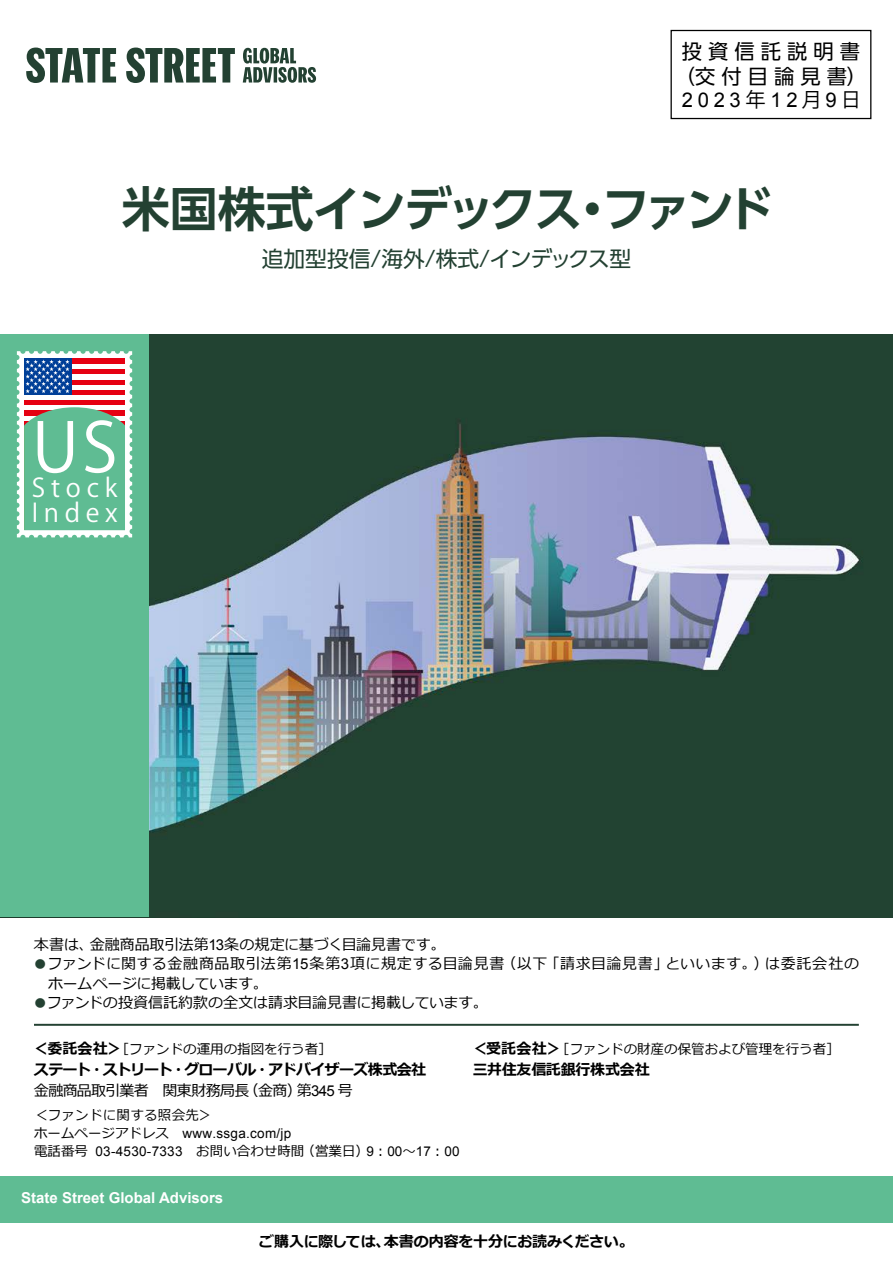
<style>
.page{position:relative;width:893px;height:1263px;background:#fff}
.page>*{position:absolute;margin:0;border:0;box-sizing:border-box;transform-origin:0 0}
.t1{font:67.5px "Koz Go Pr 6 N";color:#fff}
.t2{font:700 48px "UD Shin Go Pro De";letter-spacing:-.05em;color:#234132}
.t3{font:25.5px/25.5px "Koz Go Pr 6 N";letter-spacing:.225em;color:#fff}
.t4{font:21.75px "UD Shin Go Pro";letter-spacing:-.015em;color:#234132}
.t5{font:20.25px/25px "UD Shin Go Pro";letter-spacing:.3em;color:#000;text-align:center}
.t6{font:20.25px "Arial";letter-spacing:.23em;color:#000}
.t7{font:15px/19.5px "Meiryo";letter-spacing:.005em;color:#000}
.t8{font:700 15px/21px "Meiryo";letter-spacing:-.03em;color:#000}
.t9{font:15px "Meiryo";letter-spacing:-.015em;color:#000}
.t10{font:700 15px "Arial";color:#fff}
.t11{font:13.5px "Meiryo";color:#000}
.t12{font:13.5px "Arial";letter-spacing:.02em;color:#000}
.t13{font:13.5px "Meiryo";letter-spacing:.02em;color:#000}
.s1{font-family:"Koz Go Pr 6 N"}
.s2{font-family:"Arial"}
.s3{color:#234132}
.s4{font-weight:700;font-size:15px}
.s5{font-weight:400}
.s6{font-family:"Arial";font-weight:400}
.s7{font-family:"Meiryo"}
</style>
<div class="page">
<img style="left:149px;top:334px;width:744px;height:583px">
<div style="left:0;top:334px;width:149px;height:583px;background:#5fbc93"></div>
<svg style="left:17px;top:351px;width:115px;height:186px"></svg>
<hr style="left:34px;top:1024px;width:825px;height:2px;background:#234132">
<svg style="left:243px;top:48px;width:73px;height:35px"></svg>
<svg style="left:26px;top:48px;width:209px;height:35px"></svg>
<div style="left:670px;top:30px;width:201px;height:89px;border:1px solid #000"></div>
<div style="left:0;top:1176px;width:893px;height:46px;background:#5fbc93"></div>
<h3 class="t5" style="left:675px;top:38px;width:194px">投資信託説明書（交付目論見書）</h3>
<h3 class="t6" style="left:682px;top:87px;width:181px">2023<span class="s1">年</span>12<span class="s1">月</span>9<span class="s1">日</span></h3>
<h2 class="t2" style="left:122px;top:169px;width:654px">米国株式インデックス・ファンド</h2>
<h3 class="t4" style="left:262px;top:241px;width:371px">追加型投信/海外/株式/インデックス型</h3>
<h1 class="t1" style="left:32px;top:410px;width:87px">US</h1>
<h3 class="t3" style="left:32px;top:475px;width:87px">Stock<br>Index</h3>
<p class="t7" style="left:34px;top:935px;width:413px">本書は、金融商品取引法第<span class="s2">13</span>条の規定に基づく目論見書です。</p>
<p class="t7" style="left:48px;top:955px;width:813px;text-indent:-15px"><span class="s3">●</span>ファンドに関する金融商品取引法第<span class="s2">15</span>条第<span class="s2">3</span>項に規定する目論見書（以下「請求目論見書」といいます。）は委託会社のホームページに掲載しています。</p>
<p class="t9" style="left:33px;top:992px;width:456px"><span class="s3">●</span>ファンドの投資信託約款の全文は請求目論見書に掲載しています。</p>
<p class="t11" style="left:33px;top:1039px;width:301px"><span class="s4">＜委託会社＞</span>［ファンドの運用の指図を行う者］</p>
<p class="t8" style="left:34px;top:1059px;width:394px">ステート・ストリート・グローバル・アドバイザーズ株式会社<span class="s5">金融商品取引業者　関東財務局長（金商）第</span><span class="s6">345</span> <span class="s5">号</span></p>
<p class="t13" style="left:34px;top:1105px;width:180px">＜ファンドに関する照会先＞</p>
<p class="t12" style="left:34px;top:1124px;width:259px"><span class="s7">ホームページアドレス　</span>www.ssga.com/jp</p>
<p class="t11" style="left:34px;top:1141px;width:427px">電話番号 <span class="s2">03-4530-7333</span>　お問い合わせ時間（営業日）<span class="s2">9</span>：<span class="s2">00</span>～<span class="s2">17</span>：<span class="s2">00</span></p>
<p class="t10" style="left:21px;top:1187px;width:203px">State Street Global Advisors</p>
<p class="t11" style="left:472px;top:1039px;width:370px"><span class="s4">＜受託会社＞</span>［ファンドの財産の保管および管理を行う者］</p>
<p class="t8" style="left:473px;top:1059px;width:178px">三井住友信託銀行株式会社</p>
<p class="t8" style="left:259px;top:1232px;width:376px">ご購入に際しては、本書の内容を十分にお読みください。</p>
</div>
